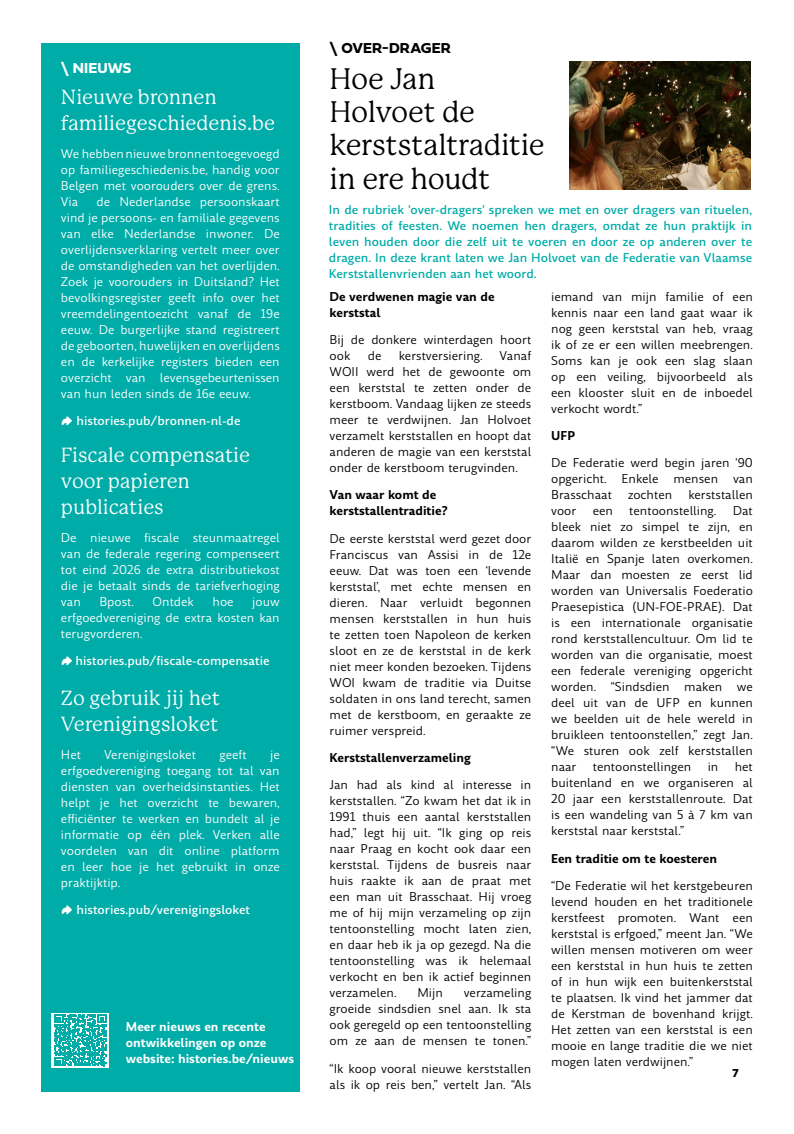
<style>
.page{position:relative;width:794px;height:1134px;background:#fff}
.page>*{position:absolute;margin:0;border:0;box-sizing:border-box;transform-origin:0 0}
.Categorie{font:29px/33.3px "P22 Mackinac Pro";letter-spacing:-.02em;color:#000}
.Tussentitel{font:20px/26px "P22 Mackinac Pro";color:#fff}
.URL__nieuws{font:20px/26px "P22 Mackinac Pro";color:#fff}
.Categorie-2{font:15px "Fieldwork Geo Bold";letter-spacing:.01em;color:#000}
.Categorie__nieuws{font:15px "Fieldwork Geo Bold";letter-spacing:.01em;color:#fff}
.Body{font:12px/16px "Amulya";color:#000;text-align:justify}
.Body__nieuws{font:12px/16px "Amulya";color:#fff;text-align:justify}
.Inleiding__groot{font:500 12px/16px "Amulya";color:#00aca8;text-align:justify}
.Body-2{font:700 12px/16px "Amulya";color:#000}
.Body-3{font:700 12px/16px "Amulya";color:#fff}
.URL__nieuws-2{font:500 12px "Amulya";color:#fff}
.Body__nieuws-2{font:500 12px "Amulya";color:#fff}
.t1{font:12px "Fieldwork Geo Bold";color:#000}
</style>
<div class="page">
<div style="left:41px;top:43px;width:259px;height:1048px;background:#00aca8"></div>
<svg style="left:52px;top:1013px;width:57px;height:54px"></svg>
<svg style="left:54px;top:1014px;width:52px;height:52px"></svg>
<img style="left:570px;top:61px;width:180px;height:128px">
<p class="Categorie__nieuws" style="left:61px;top:56px;width:72px">\ NIEUWS</p>
<p class="Tussentitel" style="left:61px;top:85px;width:215px">Nieuwe bronnen familiegeschiedenis.be</p>
<p class="Body__nieuws" style="left:61px;top:145px;width:220px">We hebben nieuwe bronnen toegevoegd op familiegeschiedenis.be, handig voor Belgen met voorouders over de grens.<br>Via</p>
<p class="Body__nieuws" style="left:61px;top:193px;width:220px;text-indent:36px">de Nederlandse persoonskaart vind je persoons- en familiale gegevens van elke Nederlandse inwoner. De overlijdensverklaring vertelt meer over de omstandigheden van het overlijden.<br>Zoek je voorouders in Duitsland? Het bevolkingsregister geeft info over het vreemdelingentoezicht vanaf de 19e eeuw. De burgerlijke stand registreert de geboorten, huwelijken en overlijdens en de kerkelijke registers bieden een overzicht van levensgebeurtenissen van hun leden sinds de 16e eeuw.</p>
<p class="URL__nieuws-2" style="left:76px;top:413px;width:165px">histories.pub/bronnen-nl-de</p>
<p class="URL__nieuws" style="left:61px;top:443px;width:190px">Fiscale compensatie voor papieren publicaties</p>
<p class="Body__nieuws" style="left:61px;top:529px;width:220px">De nieuwe fiscale steunmaatregel van de federale regering compenseert tot eind 2026 de extra distributiekost die je betaalt sinds de tariefverhoging van</p>
<p class="Body__nieuws" style="left:99px;top:593px;width:36px">Bpost.</p>
<p class="Body__nieuws" style="left:153px;top:593px;width:43px">Ontdek</p>
<p class="Body__nieuws" style="left:213px;top:593px;width:23px">hoe</p>
<p class="Body__nieuws" style="left:61px;top:593px;width:220px;text-indent:191px">jouw erfgoedvereniging de extra kosten kan terugvorderen.</p>
<p class="URL__nieuws-2" style="left:76px;top:653px;width:195px">histories.pub/fiscale-compensatie</p>
<p class="Tussentitel" style="left:61px;top:685px;width:161px">Zo gebruik jij het<br>Verenigingsloket</p>
<p class="Body__nieuws" style="left:61px;top:746px;width:22px">Het</p>
<p class="Body__nieuws" style="left:104px;top:746px;width:93px">Verenigingsloket</p>
<p class="Body__nieuws" style="left:219px;top:746px;width:29px">geeft</p>
<p class="Body__nieuws" style="left:61px;top:746px;width:220px;text-indent:209px">je erfgoedvereniging toegang tot tal van diensten van overheidsinstanties. Het helpt je het overzicht te bewaren, efficiënter te werken en bundelt al je informatie op één plek. Verken alle voordelen van dit online platform en leer hoe je het gebruikt in onze praktijktip.</p>
<p class="Body__nieuws-2" style="left:76px;top:902px;width:175px">histories.pub/verenigingsloket</p>
<p class="Body-3" style="left:126px;top:1018px;width:170px">Meer nieuws en recente ontwikkelingen op onze website: histories.be/nieuws</p>
<p class="Categorie-2" style="left:330px;top:36px;width:123px">\ OVER-DRAGER</p>
<p class="Categorie" style="left:330px;top:62px;width:216px">Hoe Jan<br>Holvoet de kerststaltraditie in ere houdt</p>
<p class="Inleiding__groot" style="left:329px;top:202px;width:425px">In de rubriek 'over-dragers' spreken we met en over dragers van rituelen, tradities of feesten. We noemen hen dragers, omdat ze hun praktijk in leven houden door die zelf uit te voeren en door ze op anderen over te dragen. In deze krant laten we Jan Holvoet van de Federatie van Vlaamse Kerststallenvrienden aan het woord.</p>
<p class="Body-2" style="left:330px;top:288px;width:166px">De verdwenen magie van de kerststal</p>
<p class="Body" style="left:330px;top:332px;width:203px">Bij de donkere winterdagen hoort ook</p>
<p class="Body" style="left:330px;top:348px;width:203px;text-indent:170px">Vanaf WOII werd het de gewoonte om een kerststal te zetten onder de kerstboom. Vandaag lijken ze steeds meer te verdwijnen. Jan Holvoet verzamelt kerststallen en hoopt dat anderen de magie van een kerststal onder de kerstboom terugvinden.</p>
<p class="Body-2" style="left:330px;top:487px;width:120px">Van waar komt de kerststallentraditie?</p>
<p class="Body" style="left:330px;top:530px;width:203px">De eerste kerststal werd gezet door Franciscus van Assisi in de 12e eeuw. Dat was toen een ‘levende kerststal’, met echte mensen en dieren. Naar verluidt begonnen mensen kerststallen in hun huis te zetten toen Napoleon de kerken sloot en ze de kerststal in de kerk niet meer konden bezoeken. Tijdens WOI kwam de traditie via Duitse soldaten in ons land terecht, samen met de kerstboom, en geraakte ze ruimer verspreid.</p>
<p class="Body-2" style="left:330px;top:750px;width:143px">Kerststallenverzameling</p>
<p class="Body" style="left:330px;top:777px;width:203px">Jan had als kind al interesse in kerststallen. “Zo kwam het dat ik in 1991 thuis een aantal kerststallen had,” legt hij uit. “Ik ging op reis naar Praag en kocht ook daar een kerststal. Tijdens de busreis naar huis raakte ik aan de praat met een man uit Brasschaat. Hij vroeg me of hij mijn verzameling op zijn tentoonstelling mocht laten zien, en daar heb ik ja op gezegd. Na die tentoonstelling was ik helemaal verkocht en ben ik actief beginnen verzamelen.</p>
<p class="Body" style="left:368px;top:348px;width:15px">de</p>
<p class="Body" style="left:399px;top:348px;width:85px">kerstversiering.</p>
<p class="Body" style="left:330px;top:985px;width:203px;text-indent:134px">verzameling groeide sindsdien snel aan. Ik sta ook geregeld op een tentoonstelling om ze aan de mensen te tonen.”</p>
<p class="Body" style="left:330px;top:1060px;width:203px">“Ik koop vooral nieuwe kerststallen als ik op reis ben,” vertelt Jan. “Als</p>
<p class="Body" style="left:417px;top:985px;width:27px">Mijn</p>
<p class="Body" style="left:551px;top:288px;width:203px">iemand van mijn familie of een kennis naar een land gaat waar ik nog geen kerststal van heb, vraag ik of ze er een willen meebrengen.<br>Soms kan je ook een slag slaan op een veiling, bijvoorbeeld als een klooster sluit en de inboedel verkocht wordt.”</p>
<p class="Body-2" style="left:551px;top:428px;width:26px">UFP</p>
<p class="Body" style="left:551px;top:455px;width:203px">De Federatie werd begin jaren ‘90 opgericht. Enkele mensen van Brasschaat</p>
<p class="Body" style="left:628px;top:487px;width:46px">zochten</p>
<p class="Body" style="left:688px;top:487px;width:66px">kerststallen</p>
<p class="Body" style="left:551px;top:503px;width:27px">voor</p>
<p class="Body" style="left:592px;top:503px;width:22px">een</p>
<p class="Body" style="left:629px;top:503px;width:89px">tentoonstelling.</p>
<p class="Body" style="left:551px;top:503px;width:203px;text-indent:182px">Dat bleek niet zo simpel te zijn, en daarom wilden ze kerstbeelden uit Italië en Spanje laten overkomen.<br>Maar dan moesten ze eerst lid worden van Universalis Foederatio Praesepistica (UN-FOE-PRAE). Dat is een internationale organisatie rond kerststallencultuur. Om lid te worden van die organisatie, moest een federale vereniging opgericht worden. “Sindsdien maken we deel uit van de UFP en kunnen we beelden uit de hele wereld in bruikleen tentoonstellen,” zegt Jan. “We sturen ook zelf kerststallen naar</p>
<p class="Body" style="left:551px;top:759px;width:203px;text-indent:183px">het buitenland en we organiseren al 20 jaar een kerststallenroute. Dat is een wandeling van 5 à 7 km van kerststal naar kerststal.”</p>
<p class="Body-2" style="left:551px;top:850px;width:167px">Een traditie om te koesteren</p>
<p class="Body" style="left:551px;top:878px;width:203px">“De Federatie wil het kerstgebeuren levend houden en het traditionele kerstfeest promoten. Want een kerststal is erfgoed,” meent Jan. “We willen mensen motiveren om weer een kerststal in hun huis te zetten of in hun wijk een buitenkerststal te plaatsen. Ik vind het jammer dat de Kerstman de bovenhand krijgt.<br>Het zetten van een kerststal is een mooie en lange traditie die we niet mogen laten verdwijnen.”</p>
<p class="Body" style="left:593px;top:759px;width:100px">tentoonstellingen</p>
<p class="Body" style="left:707px;top:759px;width:12px">in</p>
<p class="t1" style="left:732px;top:1064px;width:8px">7</p>
</div>
